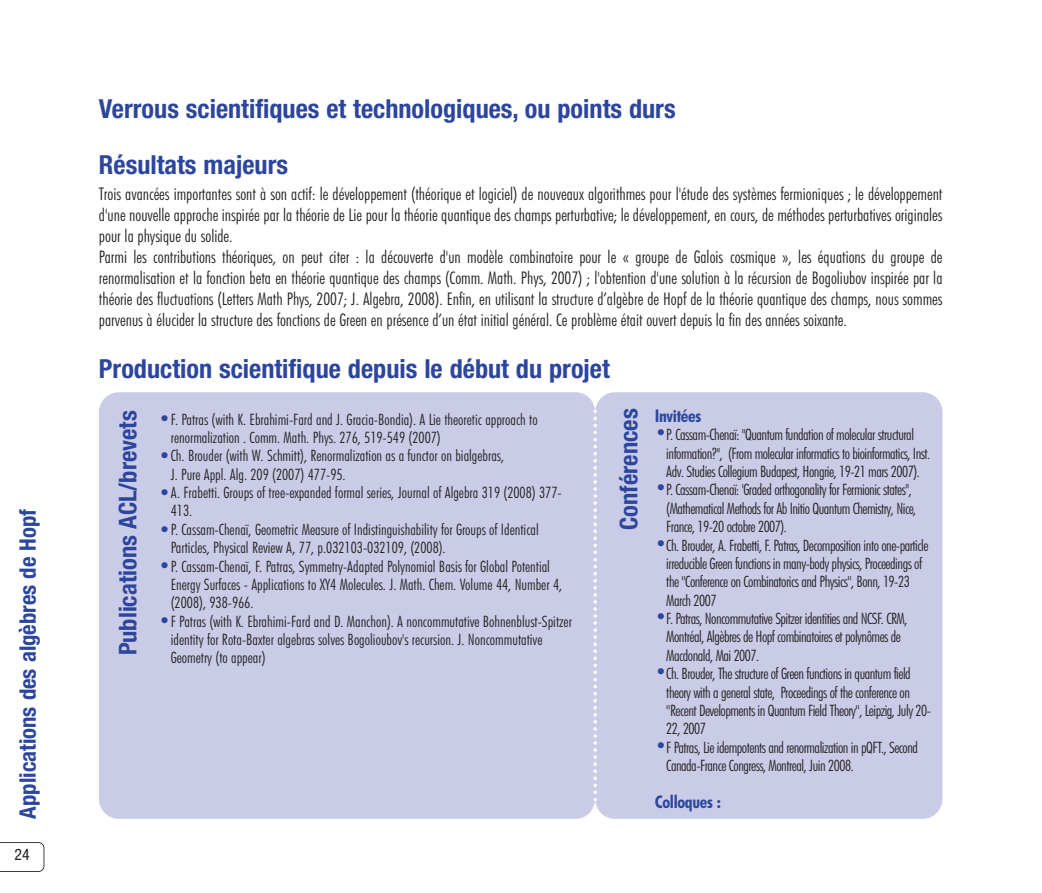
<style>
.page{position:relative;width:1042px;height:893px;background:#fff}
.page>*{position:absolute;margin:0;border:0;box-sizing:border-box;transform-origin:0 0}
.t1{font:700 condensed 26.25px/55.6px "Helvetica Neue LT Std";color:#2c469e}
.t2{font:700 condensed 24.5px "Helvetica Neue LT Std";color:#2c469e}
.t3{font:700 condensed 22.75px "Helvetica Neue LT Std";color:#2c469e}
.t4{font:300 condensed 17.5px/21px "Futura BT";color:#231f1f}
.t5{font:700 condensed 17.5px "Futura BT";letter-spacing:-.02em;color:#2c469e}
.t6{font:300 condensed 15.75px/18.4px "Futura BT";letter-spacing:-.03em;color:#231f1f}
.t7{font:300 condensed 15.75px/18.4px "Futura BT";color:#231f1f}
.t8{font:condensed 15.75px "Helvetica Neue LT Std";color:#231f1f}
.s1{font-size:21px;color:#2c469e}
</style>
<div class="page">
<svg style="left:0;top:842px;width:44px;height:30px"></svg>
<div style="left:99px;top:392px;width:496px;height:427px;background:#cacbe7;border-radius:20px"></div>
<div style="left:595px;top:392px;width:347px;height:427px;background:#cacbe7;border-radius:20px"></div>
<svg style="left:593px;top:404px;width:4px;height:404px"></svg>
<h3 class="t3" style="left:20px;top:819px;width:311px;rotate:-90deg">Applications des algèbres de Hopf</h3>
<p class="t8" style="left:15px;top:849px;width:17px">24</p>
<h1 class="t1" style="left:99px;top:83px;width:578px">Verrous scientifiques et technologiques, ou points durs<br>Résultats majeurs</h1>
<p class="t4" style="left:99px;top:184px;width:845px">Trois avancées importantes sont à son actif: le développement (théorique et logiciel) de nouveaux algorithmes pour l'étude des systèmes fermioniques ; le développement d'une nouvelle approche inspirée par la théorie de Lie pour la théorie quantique des champs perturbative; le développement, en cours, de méthodes perturbatives originales pour la physique du solide.<br>Parmi les contributions théoriques, on peut citer : la découverte d'un modèle combinatoire pour le « groupe de Galois cosmique », les équations du groupe de renormalisation et la fonction beta en théorie quantique des champs (Comm. Math. Phys, 2007) ; l'obtention d'une solution à la récursion de Bogoliubov inspirée par la théorie des fluctuations (Letters Math Phys, 2007; J. Algebra, 2008). Enfin, en utilisant la structure d’algèbre de Hopf de la théorie quantique des champs, nous sommes parvenus à élucider la structure des fonctions de Green en présence d’un état initial général. Ce problème était ouvert depuis la fin des années soixante.</p>
<h1 class="t1" style="left:99px;top:344px;width:512px">Production scientifique depuis le début du projet</h1>
<h2 class="t2" style="left:119px;top:655px;width:246px;rotate:-90deg">Publications ACL/brevets</h2>
<p class="t7" style="left:171px;top:411px;width:368px;text-indent:-12px"><span class="s1">•</span>F. Patras (with K. Ebrahimi-Fard and J. Gracia-Bondia). A Lie theoretic approach to renormalization . Comm. Math. Phys. 276, 519-549 (2007)</p>
<p class="t7" style="left:171px;top:447px;width:335px;text-indent:-12px"><span class="s1">•</span>Ch. Brouder (with W. Schmitt), Renormalization as a functor on bialgebras,<br>J. Pure Appl. Alg. 209 (2007) 477-95.</p>
<p class="t7" style="left:171px;top:484px;width:392px;text-indent:-12px"><span class="s1">•</span>A. Frabetti. Groups of tree-expanded formal series, Journal of Algebra 319 (2008) 377-<br>413.</p>
<p class="t7" style="left:171px;top:521px;width:369px;text-indent:-12px"><span class="s1">•</span>P. Cassam-Chenaï, Geometric Measure of Indistinguishability for Groups of Identical<br>Particles, Physical Review A, 77, p.032103-032109, (2008).</p>
<p class="t7" style="left:171px;top:558px;width:393px;text-indent:-12px"><span class="s1">•</span>P. Cassam-Chenaï, F. Patras, Symmetry-Adapted Polynomial Basis for Global Potential<br>Energy Surfaces - Applications to XY4 Molecules. J. Math. Chem. Volume 44, Number 4, (2008), 938-966.</p>
<p class="t7" style="left:171px;top:613px;width:403px;text-indent:-12px"><span class="s1">•</span>F Patras (with K. Ebrahimi-Fard and D. Manchon). A noncommutative Bohnenblust-Spitzer identity for Rota-Baxter algebras solves Bogolioubov's recursion. J. Noncommutative<br>Geometry (to appear)</p>
<h2 class="t2" style="left:620px;top:530px;width:123px;rotate:-90deg">Conférences</h2>
<p class="t5" style="left:655px;top:408px;width:48px">Invitées</p>
<p class="t6" style="left:666px;top:426px;width:265px;text-indent:-12px"><span class="s1">•</span>P. Cassam-Chenaï: ''Quantum fundation of molecular structural information?'', (From molecular informatics to bioinformatics, Inst.<br>Adv. Studies Collegium Budapest, Hongrie, 19-21 mars 2007).</p>
<p class="t6" style="left:666px;top:481px;width:251px;text-indent:-12px"><span class="s1">•</span>P. Cassam-Chenaï: 'Graded orthogonality for Fermionic states'', (Mathematical Methods for Ab Initio Quantum Chemistry, Nice,<br>France, 19-20 octobre 2007).</p>
<p class="t6" style="left:666px;top:537px;width:264px;text-indent:-12px"><span class="s1">•</span>Ch. Brouder, A. Frabetti, F. Patras, Decomposition into one-particle irreducible Green functions in many-body physics, Proceedings of the "Conference on Combinatorics and Physics", Bonn, 19-23<br>March 2007</p>
<p class="t6" style="left:666px;top:610px;width:243px;text-indent:-12px"><span class="s1">•</span>F. Patras, Noncommutative Spitzer identities and NCSF. CRM,<br>Montréal, Algèbres de Hopf combinatoires et polynômes de<br>Macdonald, Mai 2007.</p>
<p class="t6" style="left:666px;top:665px;width:266px;text-indent:-12px"><span class="s1">•</span>Ch. Brouder, The structure of Green functions in quantum field theory with a general state, Proceedings of the conference on "Recent Developments in Quantum Field Theory", Leipzig, July 20- 22, 2007</p>
<p class="t6" style="left:666px;top:739px;width:253px;text-indent:-12px"><span class="s1">•</span>F Patras, Lie idempotents and renormalization in pQFT., Second<br>Canada-France Congress, Montreal, Juin 2008.</p>
<p class="t5" style="left:655px;top:795px;width:68px">Colloques :</p>
</div>
